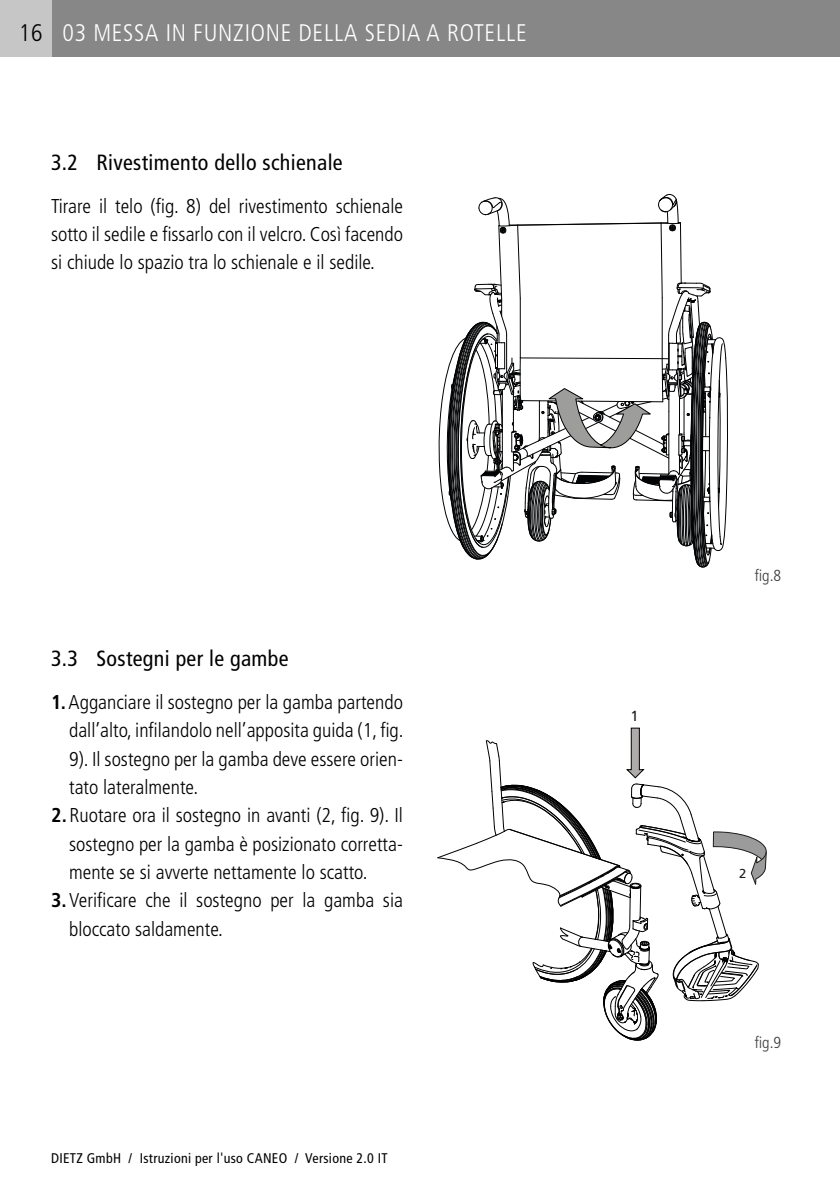
<style>
.page{position:relative;width:840px;height:1191px;background:#fff}
.page>*{position:absolute;margin:0;border:0;box-sizing:border-box;transform-origin:0 0}
.t1{font:300 condensed 24px "Frutiger LT Pro";letter-spacing:.03em;color:#fff}
.t2{font:300 condensed 24px "Frutiger LT Pro";color:#000}
.t3{font:condensed 22px "Frutiger LT Pro";letter-spacing:.015em;color:#000}
.t4{font:300 condensed 20px/28.4px "Frutiger LT Pro";color:#000;text-align:justify}
.t5{font:300 condensed 16px "Frutiger LT Pro";color:#3c3c3b}
.t6{font:14.6px "Frutiger LT";color:#1d1d1b}
.t7{font:condensed 14px "Frutiger LT Pro";letter-spacing:.02em;color:#000}
.t8{font:13px "Frutiger LT";color:#1d1d1b}
.s1{font-weight:700}
</style>
<div class="page">
<div style="left:0;top:0;width:839px;height:57px;background:#878787"></div>
<hr style="left:839px;top:0;width:1px;height:57px;background:#878787">
<div style="left:0;top:0;width:51px;height:57px;background:#c6c6c6"></div>
<svg style="left:438px;top:194px;width:289px;height:374px"></svg>
<svg style="left:437px;top:728px;width:329px;height:312px"></svg>
<p class="t2" style="left:19px;top:19px;width:25px">16</p>
<p class="t1" style="left:62px;top:19px;width:465px">03 MESSA IN FUNZIONE DELLA SEDIA A ROTELLE</p>
<p class="t3" style="left:51px;top:150px;width:293px">3.2 Rivestimento dello schienale</p>
<p class="t4" style="left:51px;top:192px;width:353px">Tirare il telo (fig. 8) del rivestimento schienale sotto il sedile e fissarlo con il velcro. Così facendo si chiude lo spazio tra lo schienale e il sedile.</p>
<p class="t3" style="left:51px;top:646px;width:239px">3.3 Sostegni per le gambe</p>
<p class="t4" style="left:69px;top:688px;width:336px;text-indent:-18px"><span class="s1">1.</span>Agganciare il sostegno per la gamba partendo dall’alto, infilandolo nell’apposita guida (1, fig.<br>9). Il sostegno per la gamba deve essere orien&shy;tato lateralmente.</p>
<p class="t4" style="left:51px;top:801px;width:353px"><span class="s1">2.</span> Ruotare ora il sostegno in avanti (2, fig. 9). Il</p>
<p class="t4" style="left:69px;top:829px;width:335px">sostegno per la gamba è posizionato corretta-</p>
<p class="t4" style="left:69px;top:858px;width:300px">mente se si avverte nettamente lo scatto.</p>
<p class="t4" style="left:51px;top:886px;width:353px"><span class="s1">3.</span>Verificare che il sostegno per la gamba sia</p>
<p class="t4" style="left:69px;top:914px;width:155px">bloccato saldamente.</p>
<p class="t7" style="left:51px;top:1149px;width:338px">DIETZ GmbH / Istruzioni per l'uso CANEO / Versione 2.0 IT</p>
<p class="t6" style="left:630px;top:707px;width:10px">1</p>
<p class="t5" style="left:754px;top:566px;width:28px">fig.8</p>
<p class="t8" style="left:738px;top:866px;width:9px">2</p>
<p class="t5" style="left:754px;top:1033px;width:28px">fig.9</p>
</div>
